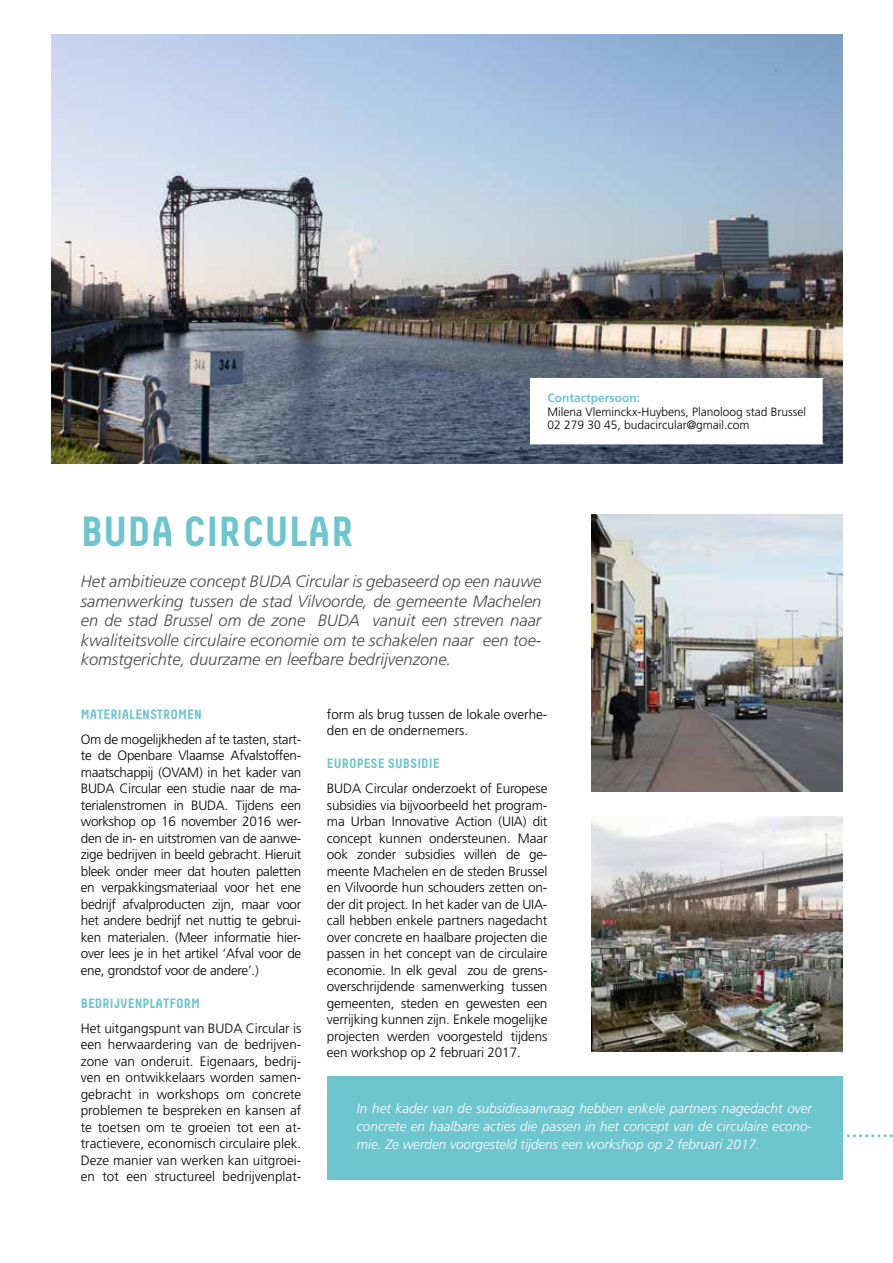
<style>
.page{position:relative;width:893px;height:1263px;background:#fff}
.page>*{position:absolute;margin:0;border:0;box-sizing:border-box;transform-origin:0 0}
.t1{font:700 42px "Decima";color:#6dc5ce}
.t2{font:italic 300 16.5px/19.5px "Frutiger";color:#4a4a49;text-align:justify}
.t3{font:300 13.5px/16.5px "Frutiger";letter-spacing:-.01em;color:#000;text-align:justify}
.t4{font:italic 300 13.5px/18px "Frutiger";color:#fff;text-align:justify}
.t5{font:700 13.5px "Decima";color:#6dc5ce}
.t6{font:300 12px/13.5px "Frutiger";color:#000}
.t7{font:700 12px "Frutiger";color:#6dc5ce}
</style>
<div class="page">
<img style="left:51px;top:34px;width:791px;height:430px">
<img style="left:592px;top:514px;width:250px;height:278px">
<img style="left:592px;top:817px;width:250px;height:234px">
<div style="left:327px;top:1076px;width:515px;height:104px;background:#6dc5ce"></div>
<svg style="left:842px;top:1134px;width:51px;height:3px"></svg>
<svg style="left:530px;top:378px;width:293px;height:67px"></svg>
<p class="t7" style="left:547px;top:391px;width:94px">Contactpersoon:</p>
<p class="t6" style="left:547px;top:405px;width:260px">Milena Vleminckx-Huybens, Planoloog stad Brussel<br>02 279 30 45, budacircular@gmail.com</p>
<h1 class="t1" style="left:81px;top:506px;width:275px">BUDA CIRCULAR</h1>
<p class="t2" style="left:81px;top:572px;width:462px">Het ambitieuze concept BUDA Circular is gebaseerd op een nauwe samenwerking tussen de stad Vilvoorde, de gemeente Machelen en de stad Brussel om de zone BUDA vanuit een streven naar kwaliteitsvolle circulaire economie om te schakelen naar een toe&shy;komstgerichte, duurzame en leefbare bedrijvenzone.</p>
<p class="t5" style="left:81px;top:706px;width:123px">MATERIALENSTROMEN</p>
<p class="t3" style="left:81px;top:731px;width:222px">Om de mogelijkheden af te tasten, start&shy;te de Openbare Vlaamse Afvalstoffen&shy;maatschappij (OVAM) in het kader van BUDA Circular een studie naar de ma&shy;terialenstromen in BUDA. Tijdens een workshop op 16 november 2016 wer&shy;den de in- en uitstromen van de aanwe&shy;zige bedrijven in beeld gebracht. Hieruit bleek onder meer dat houten paletten en verpakkingsmateriaal voor het ene bedrijf afvalproducten zijn, maar voor het andere bedrijf net nuttig te gebrui&shy;ken materialen. (Meer informatie hier&shy;over lees je in het artikel ‘Afval voor de ene, grondstof voor de andere’.)</p>
<p class="t5" style="left:81px;top:995px;width:121px">BEDRIJVENPLATFORM</p>
<p class="t3" style="left:81px;top:1020px;width:222px">Het uitgangspunt van BUDA Circular is een herwaardering van de bedrijven&shy;zone van onderuit. Eigenaars, bedrij&shy;ven en ontwikkelaars worden samen&shy;gebracht in workshops om concrete problemen te bespreken en kansen af te toetsen om te groeien tot een at&shy;tractievere, economisch circulaire plek.<br>Deze manier van werken kan uitgroei&shy;en tot een structureel bedrijvenplat-</p>
<p class="t3" style="left:327px;top:706px;width:222px">form als brug tussen de lokale overhe&shy;den en de ondernemers.</p>
<p class="t5" style="left:327px;top:755px;width:114px">EUROPESE SUBSIDIE</p>
<p class="t3" style="left:327px;top:780px;width:222px">BUDA Circular onderzoekt of Europese subsidies via bijvoorbeeld het program&shy;ma Urban Innovative Action (UIA) dit concept kunnen ondersteunen. Maar ook zonder subsidies willen de ge&shy;meente Machelen en de steden Brussel en Vilvoorde hun schouders zetten on&shy;der dit project. In het kader van de UIA&shy;call hebben enkele partners nagedacht over concrete en haalbare projecten die passen in het concept van de circulaire economie. In elk geval zou de grens&shy;overschrijdende samenwerking tussen gemeenten, steden en gewesten een verrijking kunnen zijn. Enkele mogelijke projecten werden voorgesteld tijdens een workshop op 2 februari 2017.</p>
<p class="t4" style="left:357px;top:1099px;width:457px">In het kader van de subsidieaanvraag hebben enkele partners nagedacht over concrete en haalbare acties die passen in het concept van de circulaire econo&shy;mie. Ze werden voorgesteld tijdens een workshop op 2 februari 2017.</p>
</div>
